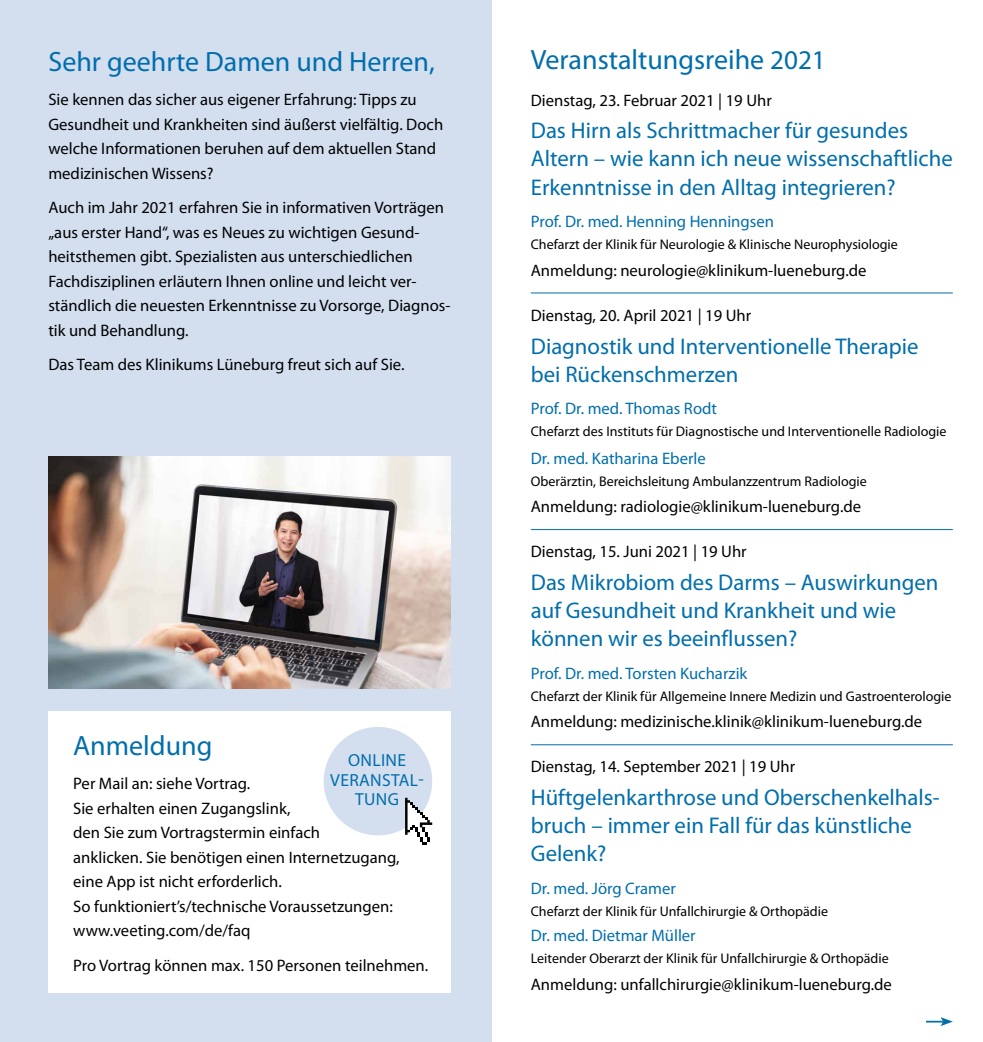
<style>
.page{position:relative;width:983px;height:1042px;background:#fff}
.page>*{position:absolute;margin:0;border:0;box-sizing:border-box;transform-origin:0 0}
.t1{font:28px "Myriad Pro";color:#006eac}
.t2{font:22.75px/28px "Myriad Pro";color:#006eac}
.t3{font:17.5px/19.2px "Myriad Pro";letter-spacing:.02em;color:#006eac;text-align:center}
.t4{font:16.62px/24.5px "Myriad Pro";color:#000}
.t5{font:16.62px "Myriad Pro";color:#006eac}
.t6{font:14px "Myriad Pro";color:#000}
.s1{font-size:27.12px}
</style>
<div class="page">
<div style="left:0;top:0;width:491px;height:1042px;background:#d3deef"></div>
<div style="left:48px;top:711px;width:402px;height:281px;background:#fff"></div>
<img style="left:48px;top:457px;width:402px;height:231px">
<div style="left:323px;top:727px;width:109px;height:108px;background:#d3deef;border-radius:50%"></div>
<svg style="left:405px;top:798px;width:27px;height:46px"></svg>
<hr style="left:530px;top:292px;width:422px;height:1px;background:#006eac">
<hr style="left:530px;top:529px;width:422px;height:1px;background:#006eac">
<hr style="left:530px;top:744px;width:422px;height:1px;background:#006eac">
<svg style="left:926px;top:1017px;width:26px;height:9px"></svg>
<h1 class="t1" style="left:48px;top:44px;width:388px">Sehr geehrte Damen und Herren,</h1>
<p class="t4" style="left:48px;top:87px;width:396px">Sie kennen das sicher aus eigener Erfahrung: Tipps zu Gesundheit und Krankheiten sind äußerst vielfältig. Doch welche Informationen beruhen auf dem aktuellen Stand medizinischen Wissens?</p>
<p class="t4" style="left:48px;top:195px;width:403px">Auch im Jahr 2021 erfahren Sie in informativen Vorträgen „aus erster Hand“, was es Neues zu wichtigen Gesund&shy;heitsthemen gibt. Spezialisten aus unterschiedlichen Fachdisziplinen erläutern Ihnen online und leicht ver&shy;ständlich die neuesten Erkenntnisse zu Vorsorge, Diagnos&shy;tik und Behandlung.</p>
<p class="t4" style="left:48px;top:352px;width:357px">Das Team des Klinikums Lüneburg freut sich auf Sie.</p>
<h1 class="t1" style="left:73px;top:728px;width:140px">Anmeldung</h1>
<p class="t4" style="left:73px;top:771px;width:328px">Per Mail an: siehe Vortrag.<br>Sie erhalten einen Zugangslink,<br>den Sie zum Vortragstermin einfach<br>anklicken. Sie benötigen einen Internetzugang, eine App ist nicht erforderlich.<br>So funktioniert’s/technische Voraussetzungen: www.veeting.com/de/faq</p>
<p class="t4" style="left:73px;top:952px;width:356px">Pro Vortrag können max. 150 Personen teilnehmen.</p>
<p class="t3" style="left:330px;top:750px;width:95px">ONLINE<br>VERANSTAL-<br>TUNG</p>
<h1 class="t1" style="left:530px;top:43px;width:296px">Veranstaltungsreihe <span class="s1">2021</span></h1>
<p class="t4" style="left:530px;top:87px;width:242px">Dienstag, 23. Februar 2021 | 19 Uhr</p>
<h2 class="t2" style="left:530px;top:116px;width:423px">Das Hirn als Schrittmacher für gesundes<br>Altern – wie kann ich neue wissenschaftliche<br>Erkenntnisse in den Alltag integrieren?</h2>
<p class="t5" style="left:530px;top:211px;width:244px">Prof. Dr. med. Henning Henningsen</p>
<p class="t6" style="left:530px;top:236px;width:368px">Chefarzt der Klinik für Neurologie &amp; Klinische Neurophysiologie</p>
<p class="t4" style="left:530px;top:257px;width:337px">Anmeldung: neurologie@klinikum-lueneburg.de</p>
<p class="t4" style="left:530px;top:303px;width:222px">Dienstag, 20. April 2021 | 19 Uhr</p>
<h2 class="t2" style="left:530px;top:332px;width:389px">Diagnostik und Interventionelle Therapie bei Rückenschmerzen</h2>
<p class="t5" style="left:530px;top:398px;width:188px">Prof. Dr. med. Thomas Rodt</p>
<p class="t6" style="left:530px;top:423px;width:417px">Chefarzt des Instituts für Diagnostische und Interventionelle Radiologie</p>
<p class="t5" style="left:530px;top:448px;width:176px">Dr. med. Katharina Eberle</p>
<p class="t6" style="left:530px;top:472px;width:337px">Oberärztin, Bereichsleitung Ambulanzzentrum Radiologie</p>
<p class="t4" style="left:530px;top:494px;width:332px">Anmeldung: radiologie@klinikum-lueneburg.de</p>
<p class="t4" style="left:530px;top:539px;width:217px">Dienstag, 15. Juni 2021 | 19 Uhr</p>
<h2 class="t2" style="left:530px;top:568px;width:409px">Das Mikrobiom des Darms – Auswirkungen auf Gesundheit und Krankheit und wie können wir es beeinflussen?</h2>
<p class="t5" style="left:530px;top:663px;width:218px">Prof. Dr. med. Torsten Kucharzik</p>
<p class="t6" style="left:530px;top:687px;width:422px">Chefarzt der Klinik für Allgemeine Innere Medizin und Gastroenterologie</p>
<p class="t4" style="left:530px;top:709px;width:393px">Anmeldung: medizinische.klinik@klinikum-lueneburg.de</p>
<p class="t4" style="left:530px;top:754px;width:266px">Dienstag, 14. September 2021 | 19 Uhr</p>
<h2 class="t2" style="left:530px;top:783px;width:410px">Hüftgelenkarthrose und Oberschenkelhals&shy;bruch – immer ein Fall für das künstliche<br>Gelenk?</h2>
<p class="t5" style="left:530px;top:878px;width:146px">Dr. med. Jörg Cramer</p>
<p class="t6" style="left:530px;top:902px;width:299px">Chefarzt der Klinik für Unfallchirurgie &amp; Orthopädie</p>
<p class="t5" style="left:530px;top:925px;width:166px">Dr. med. Dietmar Müller</p>
<p class="t6" style="left:530px;top:949px;width:359px">Leitender Oberarzt der Klinik für Unfallchirurgie &amp; Orthopädie</p>
<p class="t4" style="left:530px;top:971px;width:362px">Anmeldung: unfallchirurgie@klinikum-lueneburg.de</p>
</div>
